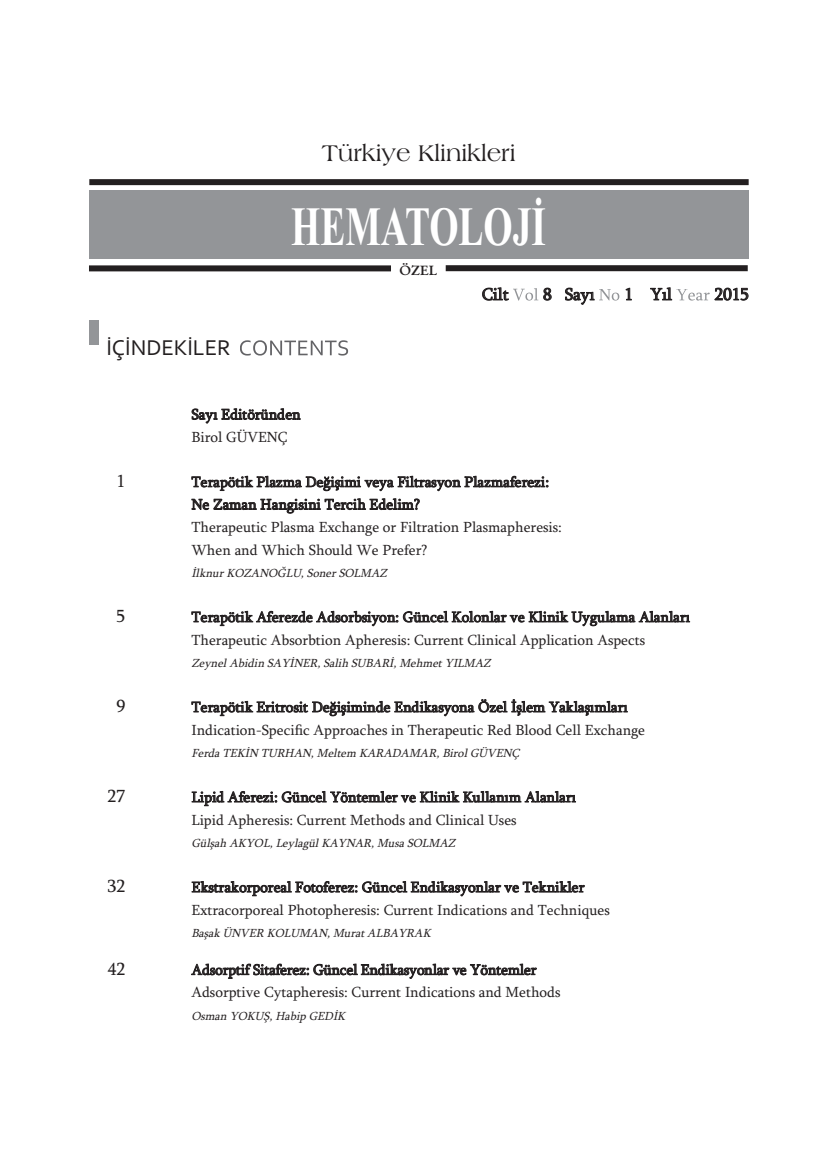
<style>
.page{position:relative;width:838px;height:1170px;background:#fff}
.page>*{position:absolute;margin:0;border:0;box-sizing:border-box;transform-origin:0 0}
.t1{font:700 55.35px "Times New Roman";color:#fff;scale:.68 1}
.t2{font:24px "Americana BT Roman";color:#231f20}
.t3{font:22.5px "Corbel";color:#231f20}
.t4{font:18px "Sylfaen";color:#231f20}
.t5{font:17.25px "Sylfaen";color:#231f20}
.t6{font:15px/22.6px "Sylfaen";color:#231f20}
.t7{font:600 13.5px "Garamond";color:#231f20}
.t8{font:italic 12px "Sylfaen";color:#231f20}
</style>
<div class="page">
<svg style="left:240px;top:340px;width:108px;height:15px"></svg>
<div style="left:89px;top:320px;width:10px;height:25px;background:#939598"></div>
<div style="left:89px;top:191px;width:659px;height:68px;background:#939598"></div>
<div style="left:89px;top:179px;width:659px;height:6px;background:#231f20"></div>
<div style="left:89px;top:265px;width:302px;height:6px;background:#231f20"></div>
<div style="left:446px;top:265px;width:301px;height:6px;background:#231f20"></div>
<svg style="left:513px;top:288px;width:25px;height:12px"></svg>
<svg style="left:599px;top:289px;width:20px;height:11px"></svg>
<svg style="left:676px;top:289px;width:34px;height:11px"></svg>
<h3 class="t3" style="left:106px;top:334px;width:126px">İÇİNDEKİLER</h3>
<h2 class="t2" style="left:322px;top:138px;width:195px">Türkiye Klinikleri</h2>
<h1 class="t1" style="left:291px;top:193px;width:376px">HEMATOLOJİ</h1>
<p class="t7" style="left:399px;top:262px;width:39px">ÖZEL</p>
<p class="t5" style="left:482px;top:284px;width:28px">Cilt</p>
<p class="t5" style="left:543px;top:284px;width:53px">8 Sayı</p>
<p class="t5" style="left:624px;top:284px;width:49px">1 Yıl</p>
<p class="t5" style="left:714px;top:284px;width:36px">2015</p>
<p class="t6" style="left:191px;top:403px;width:111px">Sayı Editöründen<br>Birol GÜVENÇ</p>
<p class="t4" style="left:116px;top:470px;width:10px">1</p>
<p class="t6" style="left:191px;top:470px;width:372px">Terapötik Plazma Değişimi veya Filtrasyon Plazmaferezi:<br>Ne Zaman Hangisini Tercih Edelim?<br>Therapeutic Plasma Exchange or Filtration Plasmapheresis:<br>When and Which Should We Prefer?</p>
<p class="t8" style="left:191px;top:566px;width:200px">İlknur KOZANOĞLU, Soner SOLMAZ</p>
<p class="t4" style="left:116px;top:605px;width:10px">5</p>
<p class="t6" style="left:191px;top:605px;width:500px">Terapötik Aferezde Adsorbsiyon: Güncel Kolonlar ve Klinik Uygulama Alanları<br>Therapeutic Absorbtion Apheresis: Current Clinical Application Aspects</p>
<p class="t8" style="left:191px;top:656px;width:304px">Zeynel Abidin SAYİNER, Salih SUBARİ, Mehmet YILMAZ</p>
<p class="t4" style="left:116px;top:695px;width:10px">9</p>
<p class="t6" style="left:191px;top:695px;width:455px">Terapötik Eritrosit Değişiminde Endikasyona Özel İşlem Yaklaşımları<br>Indication-Specific Approaches in Therapeutic Red Blood Cell Exchange</p>
<p class="t8" style="left:191px;top:746px;width:333px">Ferda TEKİN TURHAN, Meltem KARADAMAR, Birol GÜVENÇ</p>
<p class="t4" style="left:107px;top:785px;width:19px">27</p>
<p class="t6" style="left:191px;top:785px;width:386px">Lipid Aferezi: Güncel Yöntemler ve Klinik Kullanım Alanları<br>Lipid Apheresis: Current Methods and Clinical Uses</p>
<p class="t8" style="left:191px;top:836px;width:269px">Gülşah AKYOL, Leylagül KAYNAR, Musa SOLMAZ</p>
<p class="t4" style="left:107px;top:875px;width:19px">32</p>
<p class="t6" style="left:191px;top:875px;width:420px">Ekstrakorporeal Fotoferez: Güncel Endikasyonlar ve Teknikler<br>Extracorporeal Photopheresis: Current Indications and Techniques</p>
<p class="t8" style="left:191px;top:926px;width:244px">Başak ÜNVER KOLUMAN, Murat ALBAYRAK</p>
<p class="t4" style="left:107px;top:958px;width:19px">42</p>
<p class="t6" style="left:191px;top:958px;width:370px">Adsorptif Sitaferez: Güncel Endikasyonlar ve Yöntemler<br>Adsorptive Cytapheresis: Current Indications and Methods</p>
<p class="t8" style="left:191px;top:1008px;width:159px">Osman YOKUŞ, Habip GEDİK</p>
</div>
